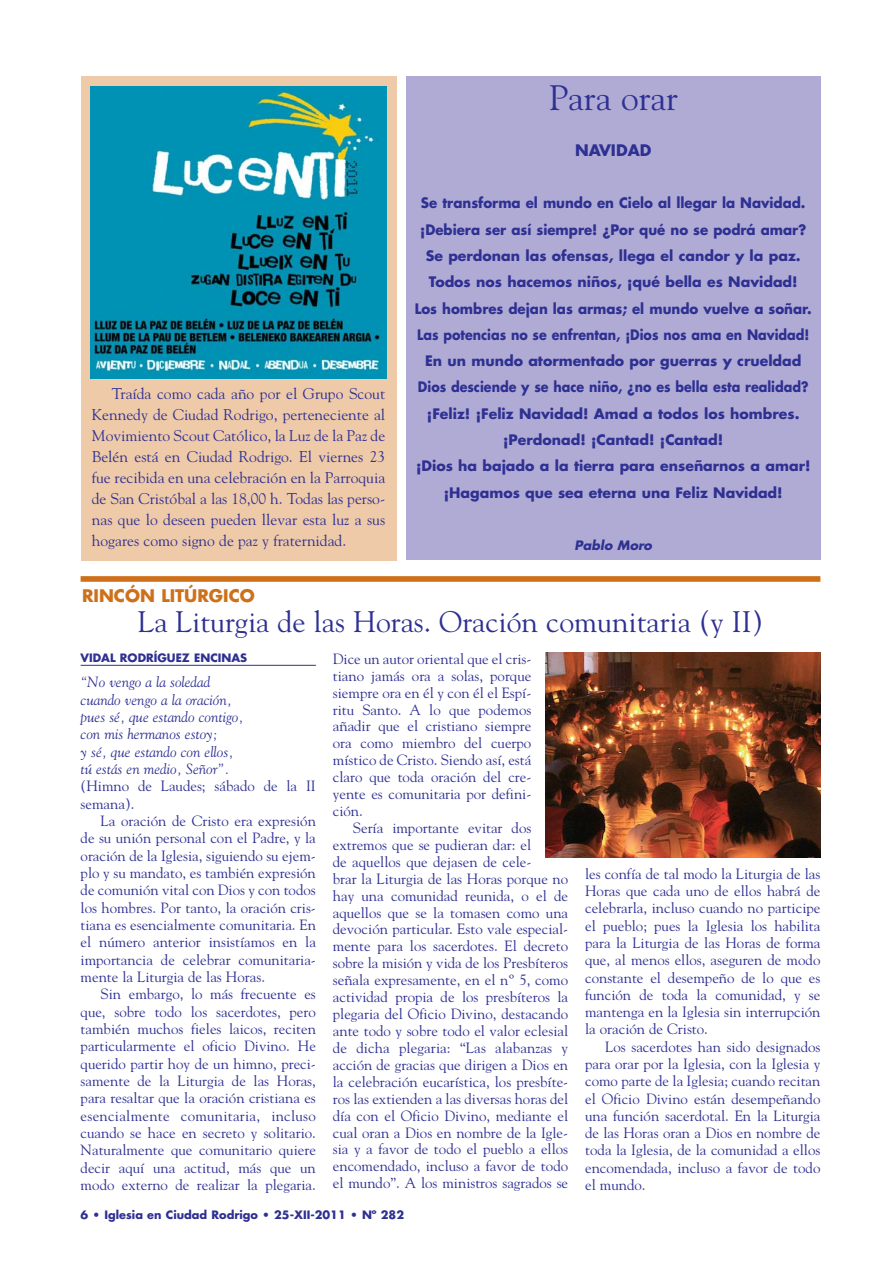
<style>
.page{position:relative;width:893px;height:1263px;background:#fff}
.page>*{position:absolute;margin:0;border:0;box-sizing:border-box;transform-origin:0 0}
.t1{font:35.25px "Goudy";color:#2e3092}
.t2{font:29.55px "Goudy";color:#2e3092}
.t3{font:700 16.95px "Futura";color:#ce7019}
.t4{font:15.45px/21px "Goudy";color:#2e3092;text-align:justify}
.t5{font:700 15.45px "Futura";color:#2e3092}
.t6{font:14.85px/17px "Goudy";color:#2e3092;text-align:justify}
.t7{font:italic 14.85px/17.4px "Goudy";color:#2e3092}
.t8{font:700 14.1px/26.2px "Futura";color:#2e3092;text-align:center;scale:.95 1}
.t9{font:italic 700 12.75px "Futura";color:#2e3092}
.t10{font:700 11.25px "Futura";color:#2e3092}
</style>
<div class="page">
<div style="left:81px;top:576px;width:739px;height:6px;background:#ce7019"></div>
<hr style="left:81px;top:665px;width:235px;height:1px;background:#2e3092">
<img style="left:545px;top:653px;width:275px;height:205px">
<div style="left:406px;top:76px;width:414px;height:484px;background:#b0abd5"></div>
<div style="left:81px;top:76px;width:315px;height:485px;background:#efcaa8"></div>
<img style="left:91px;top:86px;width:295px;height:292px">
<img style="left:91px;top:315px;width:292px;height:61px">
<p class="t4" style="left:92px;top:384px;width:295px;text-indent:20px">Traída como cada año por el Grupo Scout Kennedy de Ciudad Rodrigo, perteneciente al Movimiento Scout Católico, la Luz de la Paz de Belén está en Ciudad Rodrigo. El viernes 23 fue recibida en una celebración en la Parroquia de San Cristóbal a las 18,00 h. Todas las perso&shy;nas que lo deseen pueden llevar esta luz a sus hogares como signo de paz y fraternidad.</p>
<p class="t3" style="left:82px;top:588px;width:174px">RINCÓN LITÚRGICO</p>
<h1 class="t1" style="left:548px;top:83px;width:131px">Para orar</h1>
<p class="t5" style="left:575px;top:143px;width:78px">NAVIDAD</p>
<p class="t8" style="left:415px;top:191px;width:419px">Se transforma el mundo en Cielo al llegar la Navidad. ¡Debiera ser así siempre! ¿Por qué no se podrá amar?<br>Se perdonan las ofensas, llega el candor y la paz.<br>Todos nos hacemos niños, ¡qué bella es Navidad!<br>Los hombres dejan las armas; el mundo vuelve a soñar.<br>Las potencias no se enfrentan, ¡Dios nos ama en Navidad!<br>En un mundo atormentado por guerras y crueldad Dios desciende y se hace niño, ¿no es bella esta realidad? ¡Feliz! ¡Feliz Navidad! Amad a todos los hombres. ¡Perdonad! ¡Cantad! ¡Cantad!<br>¡Dios ha bajado a la tierra para enseñarnos a amar! ¡Hagamos que sea eterna una Feliz Navidad!</p>
<p class="t9" style="left:574px;top:539px;width:81px">Pablo Moro</p>
<h2 class="t2" style="left:138px;top:610px;width:626px">La Liturgia de las Horas. Oración comunitaria (y II)</h2>
<p class="t10" style="left:81px;top:653px;width:168px">VIDAL RODRÍGUEZ ENCINAS</p>
<p class="t7" style="left:81px;top:675px;width:164px">“No vengo a la soledad cuando vengo a la oración, pues sé, que estando contigo, con mis hermanos estoy;<br>y sé, que estando con ellos, tú estás en medio, Señor”.</p>
<p class="t6" style="left:81px;top:779px;width:237px;line-height:17.4px">(Himno de Laudes; sábado de la II semana).</p>
<p class="t6" style="left:81px;top:813px;width:237px;line-height:17.4px;text-indent:20px">La oración de Cristo era expresión de su unión personal con el Padre, y la oración de la Iglesia, siguiendo su ejem&shy;plo y su mandato, es también expresión de comunión vital con Dios y con todos los hombres. Por tanto, la oración cris&shy;tiana es esencialmente comunitaria. En el número anterior insistíamos en la importancia de celebrar comunitaria&shy;mente la Liturgia de las Horas.</p>
<p class="t6" style="left:81px;top:987px;width:237px;line-height:17.4px;text-indent:20px">Sin embargo, lo más frecuente es que, sobre todo los sacerdotes, pero también muchos fieles laicos, reciten particularmente el oficio Divino. He querido partir hoy de un himno, preci&shy;samente de la Liturgia de las Horas, para resaltar que la oración cristiana es esencialmente comunitaria, incluso cuando se hace en secreto y solitario.<br>Naturalmente que comunitario quiere decir aquí una actitud, más que un modo externo de realizar la plegaria.</p>
<p class="t6" style="left:333px;top:651px;width:200px">Dice un autor oriental que el cris&shy;tiano jamás ora a solas, porque siempre ora en él y con él el Espí&shy;ritu Santo. A lo que podemos añadir que el cristiano siempre ora como miembro del cuerpo místico de Cristo. Siendo así, está claro que toda oración del cre&shy;yente es comunitaria por defini&shy;ción.</p>
<p class="t6" style="left:333px;top:820px;width:237px;text-align:left;text-indent:20px">Sería importante evitar dos extremos que se pudieran dar: el<br>de aquellos que dejasen de cele-<br>brar la Liturgia de las Horas porque no hay una comunidad reunida, o el de aquellos que se la tomasen como una devoción particular. Esto vale especial&shy;mente para los sacerdotes. El decreto sobre la misión y vida de los Presbíteros señala expresamente, en el nº 5, como actividad propia de los presbíteros la plegaria del Oficio Divino, destacando ante todo y sobre todo el valor eclesial de dicha plegaria: “Las alabanzas y acción de gracias que dirigen a Dios en la celebración eucarística, los presbíte&shy;ros las extienden a las diversas horas del día con el Oficio Divino, mediante el cual oran a Dios en nombre de la Igle&shy;sia y a favor de todo el pueblo a ellos encomendado, incluso a favor de todo el mundo”. A los ministros sagrados se</p>
<p class="t10" style="left:81px;top:1210px;width:325px">6 • Iglesia en Ciudad Rodrigo • 25-XII-2011 • Nº 282</p>
<p class="t6" style="left:585px;top:866px;width:237px">les confía de tal modo la Liturgia de las Horas que cada uno de ellos habrá de celebrarla, incluso cuando no participe el pueblo; pues la Iglesia los habilita para la Liturgia de las Horas de forma que, al menos ellos, aseguren de modo constante el desempeño de lo que es función de toda la comunidad, y se mantenga en la Iglesia sin interrupción la oración de Cristo.</p>
<p class="t6" style="left:585px;top:1039px;width:237px;text-indent:20px">Los sacerdotes han sido designados para orar por la Iglesia, con la Iglesia y como parte de la Iglesia; cuando recitan el Oficio Divino están desempeñando una función sacerdotal. En la Liturgia de las Horas oran a Dios en nombre de toda la Iglesia, de la comunidad a ellos encomendada, incluso a favor de todo el mundo.</p>
</div>
